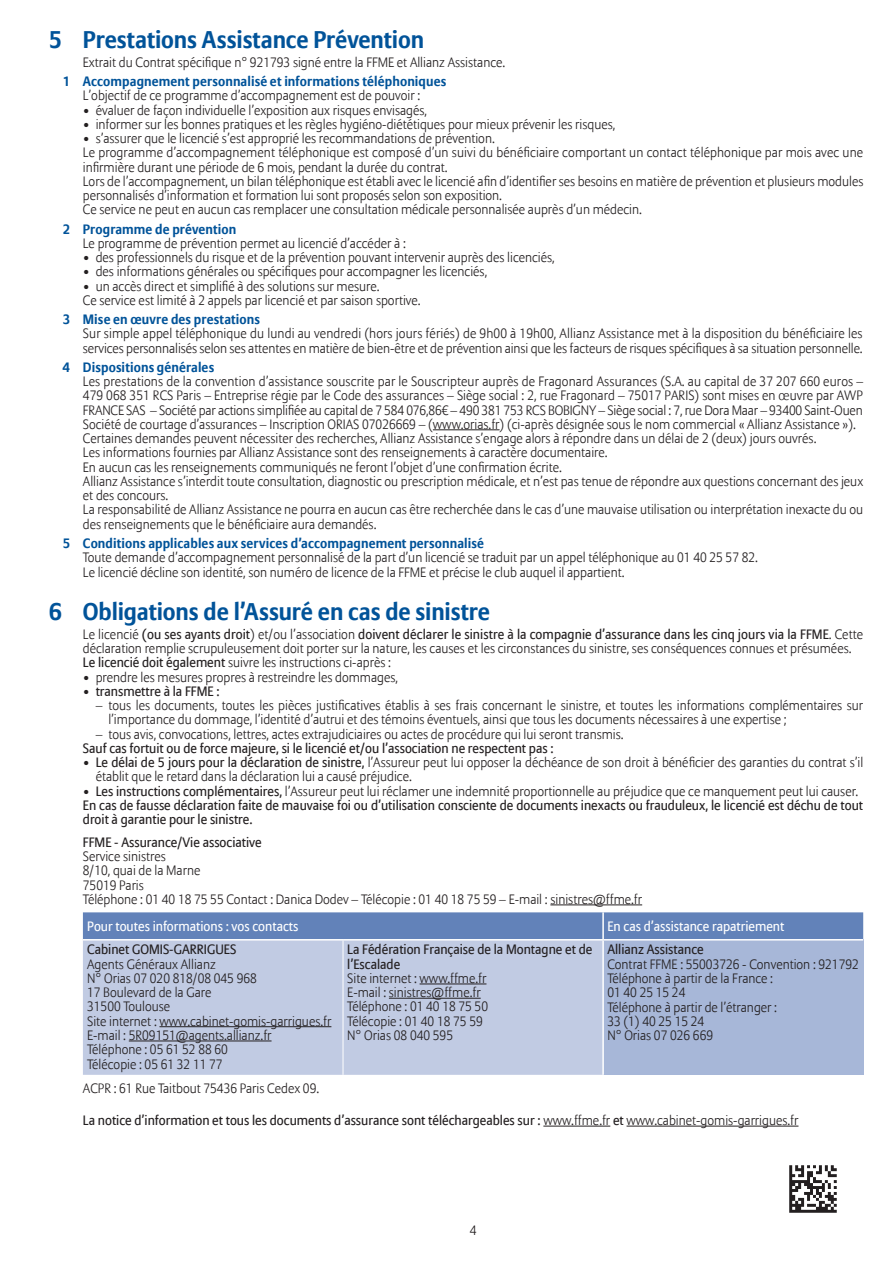
<style>
.page{position:relative;width:893px;height:1263px;background:#fff}
.page>*{position:absolute;margin:0;border:0;box-sizing:border-box;transform-origin:0 0}
.t1{font:700 24px "Allianz Sans";letter-spacing:-.005em;color:#015399}
.t2{font:300 13.5px/14.2px "Allianz Sans";color:#231f20}
.t3{font:13.5px/14.2px "Allianz Sans";color:#231f20}
.t4{font:700 13.5px "Allianz Sans";letter-spacing:.01em;color:#015399}
.t5{font:13.5px "Allianz Sans";color:#fff}
.s1{font-weight:400}
.s2{font-weight:300}
</style>
<div class="page">
<hr style="left:433px;top:429px;width:67px;height:1px;background:#231f20">
<hr style="left:550px;top:904px;width:92px;height:1px;background:#231f20">
<hr style="left:543px;top:1126px;width:67px;height:1px;background:#231f20">
<hr style="left:626px;top:1126px;width:172px;height:1px;background:#231f20">
<div style="left:83px;top:912px;width:780px;height:27px;background:#6282b9"></div>
<div style="left:83px;top:940px;width:519px;height:135px;background:#c1cbe3"></div>
<div style="left:603px;top:940px;width:260px;height:135px;background:#a7b7d8"></div>
<hr style="left:602px;top:912px;width:2px;height:27px;background:#fff">
<hr style="left:602px;top:940px;width:2px;height:135px;background:#fff">
<hr style="left:343px;top:940px;width:1px;height:135px;background:#fff">
<hr style="left:159px;top:1026px;width:172px;height:1px;background:#231f20">
<hr style="left:129px;top:1041px;width:143px;height:1px;background:#231f20">
<hr style="left:420px;top:984px;width:66px;height:1px;background:#231f20">
<hr style="left:389px;top:998px;width:92px;height:1px;background:#231f20">
<img style="left:789px;top:1165px;width:48px;height:48px">
<h1 class="t1" style="left:49px;top:25px;width:377px">5 Prestations Assistance Prévention</h1>
<p class="t2" style="left:83px;top:56px;width:424px">Extrait du Contrat spécifique n° 921793 signé entre la FFME et Allianz Assistance.</p>
<p class="t4" style="left:63px;top:73px;width:385px">1 Accompagnement personnalisé et informations téléphoniques</p>
<p class="t2" style="left:83px;top:89px;width:339px">L’objectif de ce programme d’accompagnement est de pouvoir :</p>
<p class="t2" style="left:83px;top:103px;width:346px">• évaluer de façon individuelle l’exposition aux risques envisagés,</p>
<p class="t2" style="left:83px;top:118px;width:534px">• informer sur les bonnes pratiques et les règles hygiéno-diététiques pour mieux prévenir les risques,</p>
<p class="t2" style="left:83px;top:132px;width:782px">• s’assurer que le licencié s’est approprié les recommandations de prévention.<br>Le programme d’accompagnement téléphonique est composé d’un suivi du bénéficiaire comportant un contact téléphonique par mois avec une infirmière durant une période de 6 mois, pendant la durée du contrat.<br>Lors de l’accompagnement, un bilan téléphonique est établi avec le licencié afin d’identifier ses besoins en matière de prévention et plusieurs modules personnalisés d’information et formation lui sont proposés selon son exposition.<br>Ce service ne peut en aucun cas remplacer une consultation médicale personnalisée auprès d’un médecin.</p>
<p class="t4" style="left:63px;top:220px;width:175px">2 Programme de prévention</p>
<p class="t2" style="left:83px;top:237px;width:324px">Le programme de prévention permet au licencié d’accéder à :</p>
<p class="t2" style="left:83px;top:251px;width:473px">• des professionnels du risque et de la prévention pouvant intervenir auprès des licenciés,</p>
<p class="t2" style="left:83px;top:265px;width:406px">• des informations générales ou spécifiques pour accompagner les licenciés,</p>
<p class="t2" style="left:83px;top:279px;width:339px">• un accès direct et simplifié à des solutions sur mesure.<br>Ce service est limité à 2 appels par licencié et par saison sportive.</p>
<p class="t4" style="left:63px;top:311px;width:199px">3 Mise en œuvre des prestations</p>
<p class="t2" style="left:83px;top:327px;width:781px">Sur simple appel téléphonique du lundi au vendredi (hors jours fériés) de 9h00 à 19h00, Allianz Assistance met à la disposition du bénéficiaire les services personnalisés selon ses attentes en matière de bien-être et de prévention ainsi que les facteurs de risques spécifiques à sa situation personnelle.</p>
<p class="t4" style="left:63px;top:359px;width:153px">4 Dispositions générales</p>
<p class="t2" style="left:83px;top:375px;width:782px">Les prestations de la convention d’assistance souscrite par le Souscripteur auprès de Fragonard Assurances (S.A. au capital de 37 207 660 euros – 479 068 351 RCS Paris – Entreprise régie par le Code des assurances – Siège social : 2, rue Fragonard – 75017 PARIS) sont mises en œuvre par AWP FRANCE SAS – Société par actions simplifiée au capital de 7 584 076,86€ – 490 381 753 RCS BOBIGNY – Siège social : 7, rue Dora Maar – 93400 Saint-Ouen Société de courtage d’assurances – Inscription ORIAS 07026669 – (www.orias.fr) (ci-après désignée sous le nom commercial « Allianz Assistance »).<br>Certaines demandes peuvent nécessiter des recherches, Allianz Assistance s’engage alors à répondre dans un délai de 2 (deux) jours ouvrés.<br>Les informations fournies par Allianz Assistance sont des renseignements à caractère documentaire.<br>En aucun cas les renseignements communiqués ne feront l’objet d’une confirmation écrite.<br>Allianz Assistance s’interdit toute consultation, diagnostic ou prescription médicale, et n’est pas tenue de répondre aux questions concernant des jeux et des concours.<br>La responsabilité de Allianz Assistance ne pourra en aucun cas être recherchée dans le cas d’une mauvaise utilisation ou interprétation inexacte du ou des renseignements que le bénéficiaire aura demandés.</p>
<p class="t4" style="left:63px;top:535px;width:423px">5 Conditions applicables aux services d’accompagnement personnalisé</p>
<p class="t2" style="left:83px;top:551px;width:677px">Toute demande d’accompagnement personnalisé de la part d’un licencié se traduit par un appel téléphonique au 01 40 25 57 82.<br>Le licencié décline son identité, son numéro de licence de la FFME et précise le club auquel il appartient.</p>
<h1 class="t1" style="left:49px;top:597px;width:443px">6 Obligations de l’Assuré en cas de sinistre</h1>
<p class="t2" style="left:83px;top:628px;width:782px">Le licencié <span class="s1">(ou ses ayants droit</span>) et/ou l’association <span class="s1">doivent déclarer le sinistre à la compagnie d’assurance dans les cinq jours via la FFME</span>. Cette déclaration remplie scrupuleusement doit porter sur la nature, les causes et les circonstances du sinistre, ses conséquences connues et présumées.<br><span class="s1">Le licencié doit également</span> suivre les instructions ci-après :</p>
<p class="t2" style="left:83px;top:670px;width:317px">• prendre les mesures propres à restreindre les dommages,</p>
<p class="t3" style="left:83px;top:685px;width:138px"><span class="s2">•</span> transmettre à la FFME :</p>
<p class="t2" style="left:108px;top:699px;width:756px;text-indent:-13px">– tous les documents, toutes les pièces justificatives établis à ses frais concernant le sinistre, et toutes les informations complémentaires sur l’importance du dommage, l’identité d’autrui et des témoins éventuels, ainsi que tous les documents nécessaires à une expertise ;</p>
<p class="t2" style="left:96px;top:727px;width:529px">– tous avis, convocations, lettres, actes extrajudiciaires ou actes de procédure qui lui seront transmis.</p>
<p class="t3" style="left:83px;top:742px;width:472px">Sauf cas fortuit ou de force majeure, si le licencié et/ou l’association ne respectent pas :</p>
<p class="t2" style="left:96px;top:756px;width:769px;text-indent:-13px">• <span class="s1">Le délai de 5 jours pour la déclaration de sinistre,</span> l’Assureur peut lui opposer la déchéance de son droit à bénéficier des garanties du contrat s’il établit que le retard dans la déclaration lui a causé préjudice.</p>
<p class="t3" style="left:83px;top:784px;width:782px"><span class="s2">•</span> Les instructions complémentaires, <span class="s2">l’Assureur peut lui réclamer une indemnité proportionnelle au préjudice que ce manquement peut lui causer.<br></span>En cas de fausse déclaration faite de mauvaise foi ou d’utilisation consciente de documents inexacts ou frauduleux, le licencié est déchu de tout droit à garantie pour le sinistre.</p>
<p class="t3" style="left:83px;top:836px;width:180px">FFME - Assurance/Vie associative</p>
<p class="t2" style="left:83px;top:850px;width:561px">Service sinistres<br>8/10, quai de la Marne<br>75019 Paris<br>Téléphone : 01 40 18 75 55 Contact : Danica Dodev – Télécopie : 01 40 18 75 59 – E-mail : sinistres@ffme.fr</p>
<p class="t5" style="left:87px;top:918px;width:213px">Pour toutes informations : vos contacts</p>
<p class="t5" style="left:607px;top:918px;width:179px">En cas d’assistance rapatriement</p>
<p class="t3" style="left:87px;top:943px;width:151px">Cabinet GOMIS-GARRIGUES</p>
<p class="t2" style="left:87px;top:957px;width:246px">Agents Généraux Allianz<br>N° Orias 07 020 818/08 045 968<br>17 Boulevard de la Gare<br>31500 Toulouse<br>Site internet : www.cabinet-gomis-garrigues.fr<br>E-mail : 5R09151@agents.allianz.fr<br>Téléphone : 05 61 52 88 60<br>Télécopie : 05 61 32 11 77</p>
<p class="t3" style="left:347px;top:943px;width:247px">La Fédération Française de la Montagne et de l’Escalade</p>
<p class="t2" style="left:347px;top:972px;width:142px">Site internet : www.ffme.fr<br>E-mail : sinistres@ffme.fr<br>Téléphone : 01 40 18 75 50<br>Télécopie : 01 40 18 75 59<br>N° Orias 08 040 595</p>
<p class="t3" style="left:607px;top:943px;width:98px">Allianz Assistance</p>
<p class="t2" style="left:607px;top:957px;width:253px">Contrat FFME : 55003726 - Convention : 921792<br>Téléphone à partir de la France :<br>01 40 25 15 24<br>Téléphone à partir de l’étranger :<br>33 (1) 40 25 15 24<br>N° Orias 07 026 669</p>
<p class="t2" style="left:83px;top:1082px;width:238px">ACPR : 61 Rue Taitbout 75436 Paris Cedex 09.</p>
<p class="t3" style="left:83px;top:1114px;width:717px">La notice d’information et tous les documents d’assurance sont téléchargeables sur : <span class="s2">www.ffme.fr</span> et <span class="s2">www.cabinet-gomis-garrigues.fr</span></p>
<p class="t2" style="left:470px;top:1224px;width:8px">4</p>
</div>
